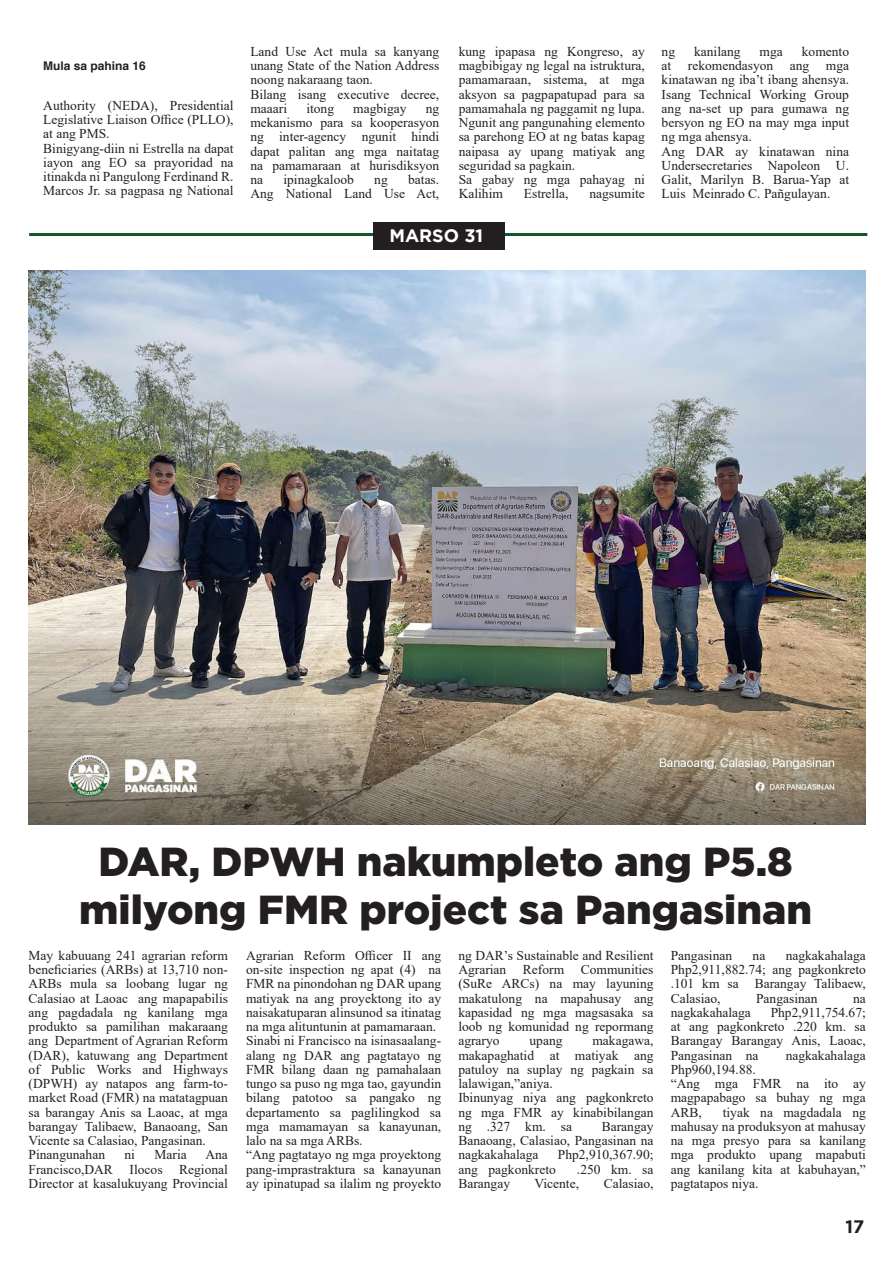
<style>
.page{position:relative;width:893px;height:1263px;background:#fff}
.page>*{position:absolute;margin:0;border:0;box-sizing:border-box;transform-origin:0 0}
.t1{font:900 40.5px/48px "Gotham";color:#231f20;text-align:center}
.t2{font:700 18px "Gotham";color:#fff}
.t3{font:700 18px "Gotham";color:#231f20}
.t4{font:13.5px/14.2px "Times New Roman";color:#231f20;text-align:justify}
.t5{font:700 12px "Helvetica";color:#231f20}
</style>
<div class="page">
<img style="left:29px;top:270px;width:837px;height:554px">
<hr style="left:29px;top:233px;width:838px;height:3px;background:#11572c">
<div style="left:373px;top:222px;width:131px;height:28px;background:#231f20"></div>
<p class="t5" style="left:43px;top:56px;width:104px">Mula sa pahina 16</p>
<p class="t4" style="left:43px;top:98px;width:192px">Authority (NEDA), Presidential Legislative Liaison Office (PLLO), at ang PMS.</p>
<p class="t4" style="left:43px;top:141px;width:192px">Binigyang-diin ni Estrella na dapat iayon ang EO sa prayoridad na itinakda ni Pangulong Ferdinand R.<br>Marcos Jr. sa pagpasa ng National</p>
<p class="t4" style="left:250px;top:44px;width:190px">Land Use Act mula sa kanyang unang State of the Nation Address noong nakaraang taon.</p>
<p class="t4" style="left:250px;top:87px;width:190px">Bilang isang executive decree, maaari</p>
<p class="t4" style="left:306px;top:101px;width:29px">itong</p>
<p class="t4" style="left:353px;top:101px;width:55px">magbigay</p>
<p class="t4" style="left:250px;top:101px;width:190px;text-indent:175px">ng mekanismo para sa kooperasyon ng inter-agency ngunit hindi dapat palitan ang mga naitatag na pamamaraan at hurisdiksyon na</p>
<p class="t4" style="left:250px;top:172px;width:190px;text-align:right">batas.<br>Ang National Land Use Act,</p>
<p class="t4" style="left:283px;top:172px;width:72px">ipinagkaloob</p>
<p class="t4" style="left:374px;top:172px;width:15px">ng</p>
<p class="t4" style="left:459px;top:44px;width:188px">kung ipapasa ng Kongreso, ay magbibigay ng legal na istruktura, pamamaraan, sistema, at mga aksyon sa pagpapatupad para sa pamamahala ng paggamit ng lupa.<br>Ngunit ang pangunahing elemento sa parehong EO at ng batas kapag naipasa ay upang matiyak ang seguridad sa pagkain.</p>
<p class="t4" style="left:459px;top:172px;width:188px">Sa gabay ng mga pahayag ni<br>Kalihim</p>
<p class="t4" style="left:524px;top:186px;width:46px">Estrella,</p>
<p class="t4" style="left:589px;top:186px;width:57px">nagsumite</p>
<p class="t2" style="left:389px;top:225px;width:95px">MARSO 31</p>
<p class="t4" style="left:662px;top:44px;width:189px;text-indent:140px">komento at rekomendasyon ang mga kinatawan ng iba’t ibang ahensya.<br>Isang Technical Working Group ang na-set up para gumawa ng bersyon ng EO na may mga input ng mga ahensya.</p>
<p class="t4" style="left:662px;top:144px;width:189px">Ang DAR ay kinatawan nina Undersecretaries Napoleon U.<br>Galit, Marilyn B. Barua-Yap at Luis Meinrado C. Pañgulayan.</p>
<p class="t4" style="left:662px;top:44px;width:15px">ng</p>
<p class="t4" style="left:694px;top:44px;width:48px">kanilang</p>
<p class="t4" style="left:760px;top:44px;width:25px">mga</p>
<p class="t1" style="left:79px;top:837px;width:734px">DAR, DPWH nakumpleto ang P5.8 milyong FMR project sa Pangasinan</p>
<p class="t4" style="left:29px;top:948px;width:201px">May kabuuang 241 agrarian reform beneficiaries (ARBs) at 13,710 non-ARBs mula sa loobang lugar ng Calasiao at Laoac ang mapapabilis ang pagdadala ng kanilang mga produkto sa pamilihan makaraang ang Department of Agrarian Reform (DAR), katuwang ang Department of Public Works and Highways (DPWH) ay natapos ang farm-to&shy;market Road (FMR) na matatagpuan sa barangay Anis sa Laoac, at mga barangay Talibaew, Banaoang, San Vicente sa Calasiao, Pangasinan.</p>
<p class="t4" style="left:29px;top:1147px;width:78px">Pinangunahan</p>
<p class="t4" style="left:125px;top:1147px;width:12px">ni</p>
<p class="t4" style="left:155px;top:1147px;width:34px">Maria</p>
<p class="t4" style="left:29px;top:1147px;width:201px;text-indent:177px">Ana Francisco,DAR Ilocos Regional Director at kasalukuyang Provincial</p>
<p class="t4" style="left:246px;top:948px;width:197px">Agrarian Reform Officer II ang on-site inspection ng apat (4) na FMR na pinondohan ng DAR upang matiyak na ang proyektong ito ay naisakatuparan alinsunod sa itinatag na mga alituntunin at pamamaraan.</p>
<p class="t4" style="left:246px;top:1033px;width:197px">Sinabi ni Francisco na isinasaalang&shy;alang ng DAR ang pagtatayo ng FMR bilang daan ng pamahalaan tungo sa puso ng mga tao, gayundin bilang patotoo sa pangako ng departamento sa paglilingkod sa mga mamamayan sa kanayunan, lalo na sa mga ARBs.</p>
<p class="t4" style="left:246px;top:1147px;width:197px">“Ang pagtatayo ng mga proyektong pang-imprastraktura sa kanayunan ay ipinatupad sa ilalim ng proyekto</p>
<p class="t4" style="left:458px;top:948px;width:197px">ng DAR’s Sustainable and Resilient Agrarian Reform Communities (SuRe ARCs) na may layuning makatulong na mapahusay ang kapasidad ng mga magsasaka sa loob ng komunidad ng repormang agraryo</p>
<p class="t4" style="left:458px;top:1033px;width:197px;text-indent:134px">makagawa, makapaghatid at matiyak ang patuloy na suplay ng pagkain sa lalawigan,”aniya.</p>
<p class="t4" style="left:458px;top:1090px;width:197px">Ibinunyag niya ang pagkonkreto ng mga FMR ay kinabibilangan ng .327 km. sa</p>
<p class="t4" style="left:529px;top:1033px;width:34px">upang</p>
<p class="t4" style="left:458px;top:1119px;width:197px;text-indent:143px">Barangay Banaoang, Calasiao, Pangasinan na nagkakahalaga</p>
<p class="t4" style="left:558px;top:1147px;width:97px">Php2,910,367.90;</p>
<p class="t4" style="left:458px;top:1161px;width:99px">ang pagkonkreto</p>
<p class="t4" style="left:577px;top:1161px;width:78px">.250 km. sa</p>
<p class="t4" style="left:458px;top:1176px;width:53px">Barangay</p>
<p class="t4" style="left:534px;top:1176px;width:46px">Vicente,</p>
<p class="t4" style="left:604px;top:1176px;width:51px">Calasiao,</p>
<p class="t4" style="left:671px;top:948px;width:63px">Pangasinan</p>
<p class="t4" style="left:753px;top:948px;width:14px">na</p>
<p class="t4" style="left:671px;top:948px;width:197px;text-indent:115px">nagkakahalaga Php2,911,882.74; ang pagkonkreto .101 km sa Barangay Talibaew, Calasiao,</p>
<p class="t4" style="left:756px;top:990px;width:63px">Pangasinan</p>
<p class="t4" style="left:853px;top:990px;width:14px">na</p>
<p class="t4" style="left:671px;top:1005px;width:82px">nagkakahalaga</p>
<p class="t4" style="left:671px;top:1005px;width:197px;text-indent:100px">Php2,911,754.67; at ang pagkonkreto .220 km. sa Barangay Barangay Anis, Laoac, Pangasinan na</p>
<p class="t4" style="left:786px;top:1047px;width:82px">nagkakahalaga</p>
<p class="t4" style="left:671px;top:1062px;width:87px">Php960,194.88.</p>
<p class="t4" style="left:671px;top:1076px;width:197px">“Ang mga FMR na ito ay magpapabago sa buhay ng mga ARB,</p>
<p class="t4" style="left:671px;top:1104px;width:197px;text-indent:52px">tiyak na magdadala ng mahusay na produksyon at mahusay na mga presyo para sa kanilang mga produkto upang mapabuti ang kanilang kita at kabuhayan,” pagtatapos niya.</p>
<h2 class="t3" style="left:845px;top:1216px;width:20px">17</h2>
</div>
